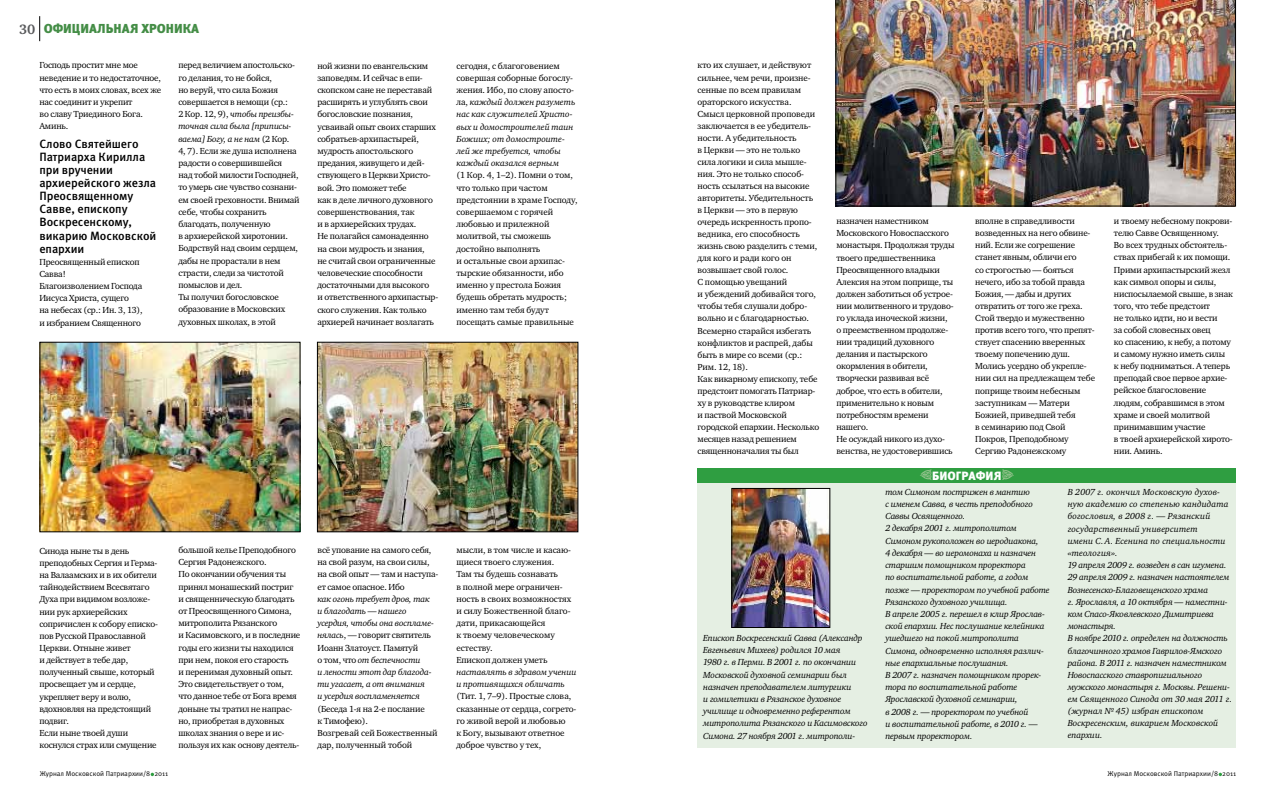
<style>
.page{position:relative;width:1276px;height:794px;background:#fff}
.page>*{position:absolute;margin:0;border:0;box-sizing:border-box;transform-origin:0 0}
.t1{font:900 13px "Meta Pro";color:#448d46}
.t2{font:500 12px/13.1px "Meta Pro";letter-spacing:-.005em;color:#000}
.t3{font:900 12px "Meta Pro";color:#fff}
.t4{font:9px/12.2px "Charter ITC";letter-spacing:-.02em;color:#000}
.t5{font:italic 9px/12.2px "Charter ITC";letter-spacing:-.02em;color:#000}
.t6{font:7px "Meta Pro";color:#000}
.s1{font-family:"Charter ITC";font-weight:700;font-size:14px;color:#58595b}
.s2{font-style:italic}
.s3{font-style:normal}
</style>
<div class="page">
<svg style="left:1218px;top:772px;width:4px;height:4px"></svg>
<svg style="left:39px;top:16px;width:1px;height:25px"></svg>
<div style="left:697px;top:481px;width:539px;height:267px;background:#e5efe3"></div>
<div style="left:697px;top:468px;width:539px;height:14px;background:#2f9e41"></div>
<svg style="left:1002px;top:469px;width:12px;height:11px"></svg>
<svg style="left:920px;top:469px;width:11px;height:11px"></svg>
<img style="left:733px;top:490px;width:95px;height:136px">
<div style="left:731px;top:488px;width:99px;height:140px;border:1px solid #000"></div>
<img style="left:42px;top:344px;width:256px;height:186px">
<img style="left:319px;top:344px;width:257px;height:186px">
<div style="left:317px;top:342px;width:261px;height:190px;border:1px solid #000"></div>
<img style="left:835px;top:0;width:400px;height:206px">
<h1 class="t1" style="left:19px;top:21px;width:181px"><span class="s1">30</span> Официальная хроника</h1>
<p class="t4" style="left:39px;top:59px;width:123px">Господь простит мне мое неведение и то недостаточное, что есть в моих словах, всех же нас соединит и укрепит<br>во славу Триединого Бога.<br>Аминь.</p>
<h2 class="t2" style="left:39px;top:137px;width:118px">Слово Святейшего<br>Патриарха Кирилла при вручении архиерейского жезла<br>Преосвященному<br>Савве, епископу<br>Воскресенскому, викарию Московской епархии</h2>
<p class="t4" style="left:39px;top:256px;width:105px">Преосвященный епископ<br>Савва!<br>Благоизволением Господа<br>Иисуса Христа, сущего<br>на небесах (ср.: Ин. 3, 13), и избранием Священного</p>
<p class="t4" style="left:178px;top:59px;width:123px">перед величием апостольско&shy;го делания, то не бойся,<br>но веруй, что сила Божия совершается в немощи (ср.:<br>2 Кор. 12, 9), <span class="s2">чтобы преизбы‑ точная сила была [приписы‑ ваема] Богу, а не нам</span> (2 Кор.<br>4, 7). Если же душа исполнена радости о совершившейся<br>над тобой милости Господней, то умерь сие чувство сознани&shy;ем своей греховности. Внимай себе, чтобы сохранить благодать, полученную<br>в архиерейской хиротонии.<br>Бодрствуй над своим сердцем, дабы не прорастали в нем страсти, следи за чистотой помыслов и дел.<br>Ты получил богословское образование в Московских духовных школах, в этой</p>
<p class="t4" style="left:317px;top:59px;width:122px">ной жизни по евангельским заповедям. И сейчас в епи&shy;скопском сане не переставай расширять и углублять свои богословские познания, усваивай опыт своих старших собратьев-архипастырей, мудрость апостольского предания, живущего и дей&shy;ствующего в Церкви Христо&shy;вой. Это поможет тебе<br>как в деле личного духовного совершенствования, так<br>и в архиерейских трудах.<br>Не полагайся самонадеянно на свои мудрость и знания,<br>не считай свои ограниченные человеческие способности достаточными для высокого<br>и ответственного архипастыр&shy;ского служения. Как только архиерей начинает возлагать</p>
<p class="t5" style="left:456px;top:59px;width:120px"><span class="s3">сегодня, с благоговением совершая соборные богослу&shy;жения. Ибо, по слову апосто&shy;ла,</span> каждый должен разуметь нас как служителей Христо‑ вых и домостроителей таин<br>Божиих; от домостроите‑ лей же требуется, чтобы каждый оказался верным</p>
<p class="t4" style="left:456px;top:169px;width:123px">(1 Кор. 4, 1–2). Помни о том, что только при частом предстоянии в храме Господу, совершаемом с горячей любовью и прилежной молитвой, ты сможешь достойно выполнять<br>и остальные свои архипас&shy;тырские обязанности, ибо именно у престола Божия будешь обретать мудрость; именно там тебя будут посещать самые правильные</p>
<p class="t4" style="left:39px;top:544px;width:120px">Синода ныне ты в день преподобных Сергия и Герма&shy;на Валаамских и в их обители тайнодействием Всесвятаго<br>Духа при видимом возложе&shy;нии рук архиерейских сопричислен к собору еписко&shy;пов Русской Православной<br>Церкви. Отныне живет<br>и действует в тебе дар, полученный свыше, который просвещает ум и сердце, укрепляет веру и волю, вдохновляя на предстоящий подвиг.<br>Если ныне твоей души коснулся страх или смущение</p>
<p class="t4" style="left:178px;top:544px;width:123px">большой келье Преподобного<br>Сергия Радонежского.<br>По окончании обучения ты принял монашеский постриг и священническую благодать от Преосвященного Симона, митрополита Рязанского<br>и Касимовского, и в последние годы его жизни ты находился при нем, покоя его старость<br>и перенимая духовный опыт.<br>Это свидетельствует о том,<br>что данное тебе от Бога время доныне ты тратил не напрас&shy;но, приобретая в духовных школах знания о вере и ис&shy;пользуя их как основу деятель-</p>
<p class="t4" style="left:317px;top:544px;width:122px">всё упование на самого себя, на свой разум, на свои силы, на свой опыт — там и наступа&shy;ет самое опасное. Ибо</p>
<p class="t5" style="left:317px;top:592px;width:118px">как огонь требует дров, так и благодать — нашего усердия, чтобы она воспламе‑ нялась<span class="s3">, — говорит святитель<br>Иоанн Златоуст. Памятуй<br>о том, что</span> от беспечности<br>и лености этот дар благода‑ ти угасает, а от внимания<br>и усердия воспламеняется</p>
<p class="t4" style="left:317px;top:702px;width:122px">(Беседа 1‑я на 2‑е послание<br>к Тимофею).<br>Возгревай сей Божественный дар, полученный тобой</p>
<p class="t4" style="left:456px;top:544px;width:116px">мысли, в том числе и касаю&shy;щиеся твоего служения.<br>Там ты будешь сознавать<br>в полной мере ограничен&shy;ность в своих возможностях и силу Божественной благо&shy;дати, прикасающейся<br>к твоему человеческому естеству.<br>Епископ должен уметь</p>
<p class="t5" style="left:456px;top:666px;width:121px">наставлять в здравом учении и противящихся обличать</p>
<p class="t4" style="left:456px;top:690px;width:122px">(Тит. 1, 7–9). Простые слова, сказанные от сердца, согрето&shy;го живой верой и любовью<br>к Богу, вызывают ответное доброе чувство у тех,</p>
<p class="t4" style="left:697px;top:59px;width:123px">кто их слушает, и действуют сильнее, чем речи, произне&shy;сенные по всем правилам ораторского искусства.<br>Смысл церковной проповеди заключается в ее убедитель&shy;ности. А убедительность<br>в Церкви — это не только сила логики и сила мышле&shy;ния. Это не только способ&shy;ность ссылаться на высокие авторитеты. Убедительность в Церкви — это в первую очередь искренность пропо&shy;ведника, его способность жизнь свою разделить с теми, для кого и ради кого он возвышает свой голос.<br>С помощью увещаний<br>и убеждений добивайся того, чтобы тебя слушали добро&shy;вольно и с благодарностью.<br>Всемерно старайся избегать конфликтов и распрей, дабы быть в мире со всеми (ср.:<br>Рим. 12, 18).<br>Как викарному епископу, тебе предстоит помогать Патриар&shy;ху в руководстве клиром<br>и паствой Московской городской епархии. Несколько месяцев назад решением священноначалия ты был</p>
<p class="t4" style="left:836px;top:215px;width:120px">назначен наместником<br>Московского Новоспасского монастыря. Продолжая труды твоего предшественника<br>Преосвященного владыки<br>Алексия на этом поприще, ты должен заботиться об устрое&shy;нии молитвенного и трудово&shy;го уклада иноческой жизни, о преемственном продолже&shy;нии традиций духовного делания и пастырского окормления в обители, творчески развивая всё доброе, что есть в обители, применительно к новым потребностям времени нашего.<br>Не осуждай никого из духо&shy;венства, не удостоверившись</p>
<p class="t4" style="left:975px;top:215px;width:121px">вполне в справедливости возведенных на него обвине&shy;ний. Если же согрешение станет явным, обличи его<br>со строгостью — бояться нечего, ибо за тобой правда<br>Божия, — дабы и других отвратить от того же греха.<br>Стой твердо и мужественно против всего того, что препят&shy;ствует спасению вверенных твоему попечению душ.<br>Молись усердно об укрепле&shy;нии сил на предлежащем тебе поприще твоим небесным заступникам — Матери<br>Божией, приведшей тебя<br>в семинарию под Свой<br>Покров, Преподобному<br>Сергию Радонежскому</p>
<p class="t4" style="left:1114px;top:215px;width:120px">и твоему небесному покрови&shy;телю Савве Освященному.<br>Во всех трудных обстоятель&shy;ствах прибегай к их помощи.<br>Прими архипастырский жезл как символ опоры и силы, ниспосылаемой свыше, в знак того, что тебе предстоит<br>не только идти, но и вести<br>за собой словесных овец<br>ко спасению, к небу, а потому и самому нужно иметь силы<br>к небу подниматься. А теперь преподай свое первое архие&shy;рейское благословение людям, собравшимся в этом храме и своей молитвой принимавшим участие<br>в твоей архиерейской хирото&shy;нии. Аминь.</p>
<h2 class="t3" style="left:932px;top:468px;width:71px">биография</h2>
<p class="t5" style="left:703px;top:631px;width:166px">Епископ Воскресенский Савва (Александр Евгеньевич Михеев) родился 10 мая<br>1980 г. в Перми. В 2001 г. по окончании Московской духовной семинарии был назначен преподавателем литургики<br>и гомилетики в Рязанское духовное училище и одновременно референтом митрополита Рязанского и Касимовского Симона. 27 ноября 2001 г. митрополи‑</p>
<p class="t5" style="left:885px;top:486px;width:166px">том Симоном пострижен в мантию<br>с именем Савва, в честь преподобного Саввы Освященного.<br>2 декабря 2001 г. митрополитом Симоном рукоположен во иеродиакона,<br>4 декабря — во иеромонаха и назначен старшим помощником проректора<br>по воспитательной работе, а годом позже — проректором по учебной работе Рязанского духовного училища.<br>В апреле 2005 г. перешел в клир Ярослав‑ ской епархии. Нес послушание келейника ушедшего на покой митрополита Симона, одновременно исполняя различ‑ ные епархиальные послушания.<br>В 2007 г. назначен помощником прорек‑ тора по воспитательной работе Ярославской духовной семинарии,<br>в 2008 г. — проректором по учебной<br>и воспитательной работе, в 2010 г. — первым проректором.</p>
<p class="t5" style="left:1067px;top:486px;width:166px">В 2007 г. окончил Московскую духов‑ ную академию со степенью кандидата богословия, в 2008 г. — Рязанский государственный университет<br>имени С.А. Есенина по специальности «теология».<br>19 апреля 2009 г. возведен в сан игумена.<br>29 апреля 2009 г. назначен настоятелем Вознесенско-Благовещенского храма<br>г. Ярославля, а 10 октября — наместни‑ ком Спасо-Яковлевского Димитриева монастыря.<br>В ноябре 2010 г. определен на должность благочинного храмов Гаврилов-Ямского района. В 2011 г. назначен наместником Новоспасского ставропигиального мужского монастыря г. Москвы. Решени‑ ем Священного Синода от 30 мая 2011 г. (журнал № 45) избран епископом Воскресенским, викарием Московской епархии.</p>
<p class="t6" style="left:40px;top:769px;width:130px">Журнал Московской Патриархии/8 2011</p>
<p class="t6" style="left:1107px;top:769px;width:130px">Журнал Московской Патриархии/8 2011</p>
</div>
